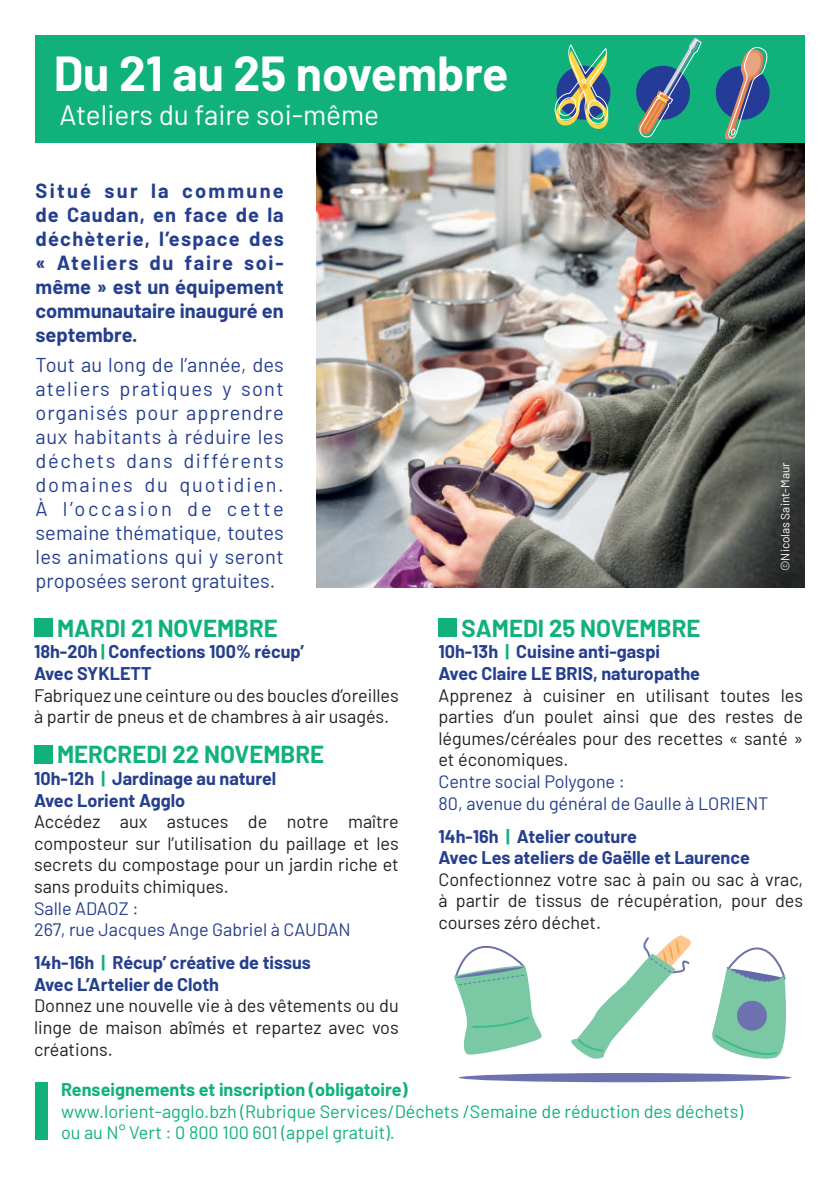
<style>
.page{position:relative;width:840px;height:1191px;background:#fff}
.page>*{position:absolute;margin:0;border:0;box-sizing:border-box;transform-origin:0 0}
.t1{font:700 48px "Barlow";letter-spacing:-.005em;color:#fff}
.t2{font:28px "Barlow";color:#fff}
.t3{font:700 24px "Barlow";color:#10b17a}
.t4{font:20px/24px "Barlow";color:#253f8e;text-align:justify}
.t5{font:700 20px/24px "Barlow";color:#253f8e;text-align:justify}
.t6{font:18px/21.6px "Barlow";color:#231f20;text-align:justify}
.t7{font:700 18px/21.6px "Barlow";color:#253f8e}
.t8{font:18px/21.6px "Barlow";color:#10b17a}
.t9{font:18px/21.6px "Barlow";color:#253f8e}
.t10{font:700 18px "Barlow";color:#10b17a}
.t11{font:12px "Barlow";color:#fff}
.s1{color:#10b17a}
</style>
<div class="page">
<div style="left:35px;top:35px;width:769px;height:108px;background:#10b17a"></div>
<div style="left:34px;top:618px;width:18px;height:19px;background:#10b17a"></div>
<div style="left:34px;top:745px;width:18px;height:18px;background:#10b17a"></div>
<div style="left:438px;top:618px;width:18px;height:19px;background:#10b17a"></div>
<img style="left:316px;top:143px;width:488px;height:445px">
<svg style="left:715px;top:66px;width:54px;height:54px"></svg>
<svg style="left:636px;top:38px;width:65px;height:100px"></svg>
<svg style="left:554px;top:44px;width:54px;height:85px"></svg>
<svg style="left:722px;top:47px;width:45px;height:94px"></svg>
<div style="left:35px;top:1082px;width:13px;height:57px;background:#10b17a"></div>
<svg style="left:454px;top:945px;width:88px;height:110px"></svg>
<svg style="left:571px;top:935px;width:120px;height:124px"></svg>
<svg style="left:712px;top:947px;width:75px;height:112px"></svg>
<div style="left:458px;top:1073px;width:332px;height:9px;background:#6d71ad;border-radius:50%"></div>
<h1 class="t1" style="left:54px;top:38px;width:456px">Du 21 au 25 novembre</h1>
<h2 class="t2" style="left:59px;top:94px;width:321px">Ateliers du faire soi-même</h2>
<p class="t5" style="left:35px;top:177px;width:250px">Situé sur la commune de Caudan, en face de la déchèterie, l’espace des « Ateliers du faire soi&shy;même » est un équipement communautaire inauguré en septembre.</p>
<p class="t4" style="left:35px;top:351px;width:250px">Tout au long de l’année, des ateliers pratiques y sont organisés pour apprendre aux habitants à réduire les déchets dans différents domaines du quotidien.<br>À l’occasion de cette semaine thématique, toutes les animations qui y seront proposées seront gratuites.</p>
<p class="t11" style="left:776px;top:571px;width:110px;rotate:-90deg">©Nicolas Saint-Maur</p>
<h3 class="t3" style="left:57px;top:610px;width:222px">MARDI 21 NOVEMBRE</h3>
<p class="t7" style="left:34px;top:639px;width:271px">18h-20h <span class="s1">|</span> Confections 100% récup’<br>Avec SYKLETT</p>
<p class="t6" style="left:34px;top:683px;width:366px">Fabriquez une ceinture ou des boucles d’oreilles à partir de pneus et de chambres à air usagés.</p>
<h3 class="t3" style="left:57px;top:737px;width:268px">MERCREDI 22 NOVEMBRE</h3>
<p class="t7" style="left:34px;top:766px;width:243px">10h-12h <span class="s1">|</span> Jardinage au naturel<br>Avec Lorient Agglo</p>
<p class="t6" style="left:34px;top:809px;width:366px">Accédez aux astuces de notre maître composteur sur l’utilisation du paillage et les secrets du compostage pour un jardin riche et sans produits chimiques.</p>
<p class="t9" style="left:34px;top:896px;width:318px">Salle ADAOZ :<br>267, rue Jacques Ange Gabriel à CAUDAN</p>
<p class="t7" style="left:34px;top:950px;width:278px">14h-16h <span class="s1">|</span> Récup’ créative de tissus<br>Avec L’Artelier de Cloth</p>
<p class="t6" style="left:34px;top:993px;width:366px">Donnez une nouvelle vie à des vêtements ou du linge de maison abîmés et repartez avec vos créations.</p>
<h3 class="t3" style="left:461px;top:610px;width:240px">SAMEDI 25 NOVEMBRE</h3>
<p class="t7" style="left:438px;top:639px;width:263px">10h-13h <span class="s1">|</span> Cuisine anti-gaspi<br>Avec Claire LE BRIS, naturopathe</p>
<p class="t6" style="left:438px;top:683px;width:366px">Apprenez à cuisiner en utilisant toutes les parties d’un poulet ainsi que des restes de légumes/céréales pour des recettes « santé » et économiques.</p>
<p class="t9" style="left:438px;top:769px;width:331px">Centre social Polygone :<br>80, avenue du général de Gaulle à LORIENT</p>
<p class="t7" style="left:438px;top:824px;width:313px">14h-16h <span class="s1">|</span> Atelier couture<br>Avec Les ateliers de Gaëlle et Laurence</p>
<p class="t6" style="left:438px;top:867px;width:366px">Confectionnez votre sac à pain ou sac à vrac, à partir de tissus de récupération, pour des courses zéro déchet.</p>
<p class="t10" style="left:61px;top:1076px;width:348px">Renseignements et inscription (obligatoire)</p>
<p class="t8" style="left:61px;top:1099px;width:683px">www.lorient-agglo.bzh (Rubrique Services/Déchets /Semaine de réduction des déchets) ou au N° Vert : 0 800 100 601 (appel gratuit).</p>
</div>
